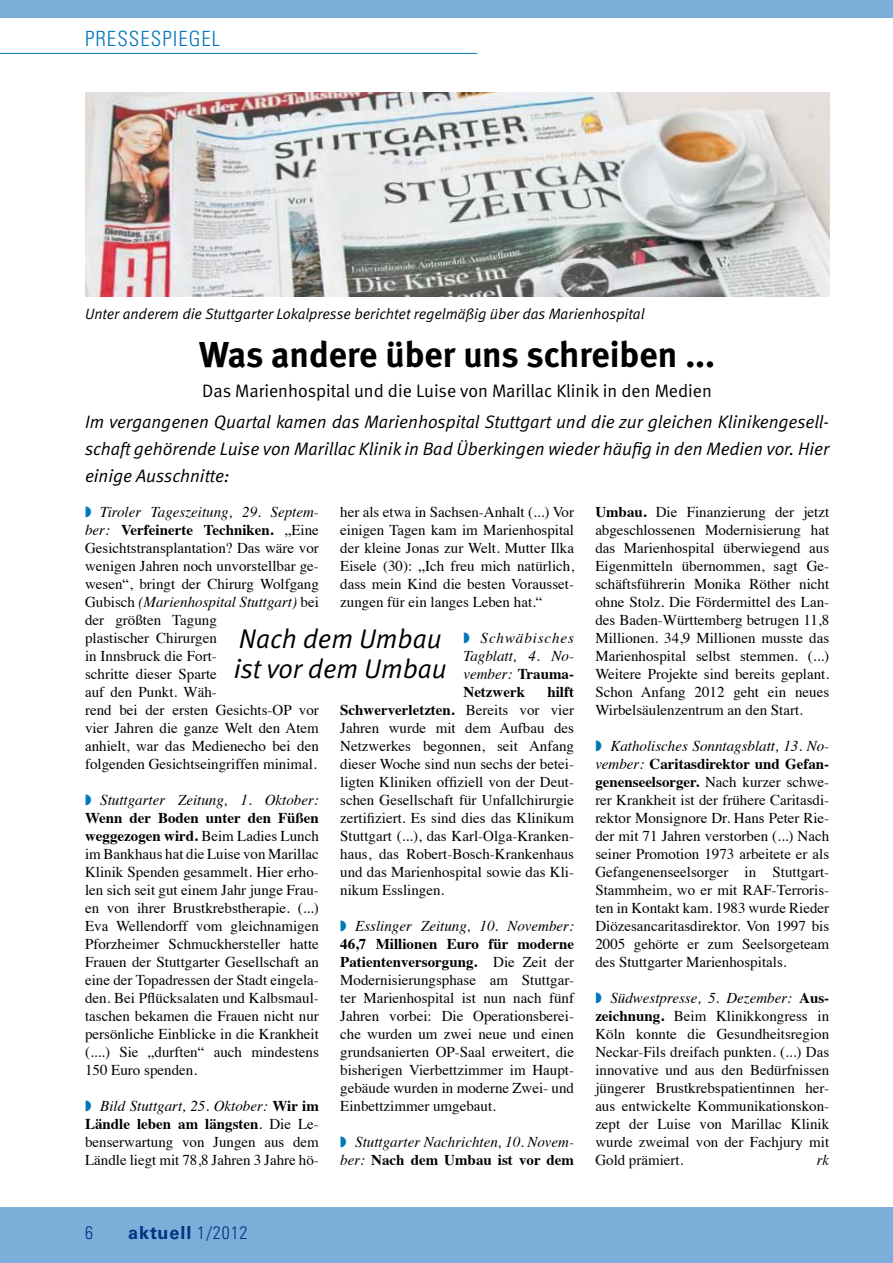
<style>
.page{position:relative;width:893px;height:1263px;background:#fff}
.page>*{position:absolute;margin:0;border:0;box-sizing:border-box;transform-origin:0 0}
.t1{font:700 36px "Meta";color:#000}
.t2{font:italic 27px/30px "Meta Normal";color:#000}
.t3{font:300 condensed 21px "Univers";letter-spacing:.05em;color:#0078bb}
.t4{font:italic 18px/27px "Meta Normal";color:#000;text-align:justify}
.t5{font:18px "Meta Normal";color:#000}
.t6{font:700 18px "Univers";letter-spacing:.05em;color:#003382}
.t7{font:300 condensed 18px "Univers";color:#003382}
.t8{font:15px/18px "Times";color:#000;text-align:justify}
.t9{font:italic 15px/18px "Times";color:#000;text-align:justify}
.t10{font:italic 15px "Meta Normal";color:#000}
.s1{color:#0078bb}
.s2{font-style:italic}
.s3{font-weight:700}
.s4{font-weight:700;font-style:normal}
.s5{font-weight:300;font-stretch:condensed}
</style>
<div class="page">
<div style="left:0;top:1208px;width:893px;height:55px;background:#7bafda"></div>
<div style="left:0;top:0;width:893px;height:17px;background:#7bafda"></div>
<hr style="left:0;top:53px;width:477px;height:1px;background:#0078bb">
<img style="left:85px;top:93px;width:744px;height:204px">
<h3 class="t3" style="left:85px;top:26px;width:137px">PRESSESPIEGEL</h3>
<p class="t10" style="left:85px;top:305px;width:561px">Unter anderem die Stuttgarter Lokalpresse berichtet regelmäßig über das Marienhospital</p>
<h1 class="t1" style="left:199px;top:333px;width:518px">Was andere über uns schreiben ...</h1>
<p class="t5" style="left:202px;top:380px;width:511px">Das Marienhospital und die Luise von Marillac Klinik in den Medien</p>
<p class="t4" style="left:85px;top:408px;width:746px">Im vergangenen Quartal kamen das Marienhospital Stuttgart und die zur gleichen Klinikengesell&shy;schaft gehörende Luise von Marillac Klinik in Bad Überkingen wieder häufig in den Medien vor. Hier einige Ausschnitte:</p>
<p class="t8" style="left:85px;top:502px;width:235px;text-align:left"><span class="s1">◗</span> <span class="s2">Tiroler Tageszeitung, 29. Septem&shy;ber:</span> <span class="s3">Verfeinerte Techniken.</span> „Eine<br>Gesichtstransplantation? Das wäre vor wenigen Jahren noch unvorstellbar ge&shy;wesen“, bringt der Chirurg Wolfgang<br>Gubisch <span class="s2">(Marienhospital Stuttgart)</span> bei der größten Tagung<br>plastischer Chirurgen<br>in Innsbruck die Fort-<br>schritte dieser Sparte<br>auf den Punkt. Wäh-<br>rend bei der ersten Gesichts-OP vor vier Jahren die ganze Welt den Atem anhielt, war das Medienecho bei den folgenden Gesichtseingriffen minimal.</p>
<p class="t8" style="left:85px;top:790px;width:235px"><span class="s1">◗</span> <span class="s2">Stuttgarter Zeitung, 1. Oktober:<br></span><span class="s3">Wenn der Boden unter den Füßen weggezogen wird.</span> Beim Ladies Lunch im Bankhaus hat die Luise von Marillac Klinik Spenden gesammelt. Hier erho&shy;len sich seit gut einem Jahr junge Frau&shy;en von ihrer Brustkrebstherapie. (...)<br>Eva Wellendorff vom gleichnamigen Pforzheimer Schmuckhersteller hatte Frauen der Stuttgarter Gesellschaft an eine der Topadressen der Stadt eingela&shy;den. Bei Pflücksalaten und Kalbsmaul&shy;taschen bekamen die Frauen nicht nur persönliche Einblicke in die Krankheit (....) Sie „durften“ auch mindestens 150 Euro spenden.</p>
<p class="t8" style="left:85px;top:1096px;width:235px"><span class="s1">◗</span> <span class="s2">Bild Stuttgart, 25. Oktober:</span> <span class="s3">Wir im Ländle leben am längsten</span><span class="s2">.</span> Die Le&shy;benserwartung von Jungen aus dem Ländle liegt mit 78,8 Jahren 3 Jahre hö-</p>
<p class="t8" style="left:595px;top:502px;width:235px"><span class="s3">Umbau.</span> Die Finanzierung der jetzt abgeschlossenen Modernisierung hat das Marienhospital überwiegend aus Eigenmitteln übernommen, sagt Ge&shy;schäftsführerin Monika Röther nicht ohne Stolz. Die Fördermittel des Lan&shy;des Baden-Württemberg betrugen 11,8<br>Millionen. 34,9 Millionen musste das Marienhospital selbst stemmen. (...)<br>Weitere Projekte sind bereits geplant.<br>Schon Anfang 2012 geht ein neues Wirbelsäulenzentrum an den Start.</p>
<p class="t8" style="left:595px;top:736px;width:235px"><span class="s1">◗</span> <span class="s2">Katholisches Sonntagsblatt, 13. No&shy;vember:</span> <span class="s3">Caritasdirektor und Gefan&shy;genenseelsorger.</span> Nach kurzer schwe&shy;rer Krankheit ist der frühere Caritasdi&shy;rektor Monsignore Dr. Hans Peter Rie&shy;der mit 71 Jahren verstorben (...) Nach seiner Promotion 1973 arbeitete er als Gefangenenseelsorger in Stuttgart-Stammheim, wo er mit RAF-Terroris&shy;ten in Kontakt kam. 1983 wurde Rieder Diözesancaritasdirektor. Von 1997 bis 2005 gehörte er zum Seelsorgeteam des Stuttgarter Marienhospitals.</p>
<p class="t8" style="left:595px;top:988px;width:235px"><span class="s1">◗</span> <span class="s2">Südwestpresse, 5. Dezember:</span> <span class="s3">Aus&shy;zeichnung.</span> Beim Klinikkongress in Köln konnte die Gesundheitsregion Neckar-Fils dreifach punkten. (...) Das innovative und aus den Bedürfnissen jüngerer Brustkrebspatientinnen her&shy;aus entwickelte Kommunikationskon&shy;zept der Luise von Marillac Klinik wurde zweimal von der Fachjury mit Gold prämiert.</p>
<p class="t8" style="left:340px;top:502px;width:235px">her als etwa in Sachsen-Anhalt (...) Vor einigen Tagen kam im Marienhospital der kleine Jonas zur Welt. Mutter Ilka Eisele (30): „Ich freu mich natürlich, dass mein Kind die besten Vorausset&shy;zungen für ein langes Leben hat.“</p>
<p class="t9" style="left:463px;top:628px;width:112px"><span class="s1">◗</span> Schwäbisches Tagblatt, 4. No&shy;vember: <span class="s4">Trauma-Netzwerk</span></p>
<h2 class="t2" style="left:234px;top:624px;width:214px">Nach dem Umbau ist vor dem Umbau</h2>
<p class="t8" style="left:340px;top:682px;width:235px;text-indent:207px"><span class="s3">hilft Schwerverletzten.</span> Bereits vor vier Jahren wurde mit dem Aufbau des Netzwerkes begonnen, seit Anfang dieser Woche sind nun sechs der betei&shy;ligten Kliniken offiziell von der Deut&shy;schen Gesellschaft für Unfallchirurgie zertifiziert. Es sind dies das Klinikum Stuttgart (...), das Karl-Olga-Kranken&shy;haus, das Robert-Bosch-Krankenhaus und das Marienhospital sowie das Kli&shy;nikum Esslingen.</p>
<p class="t8" style="left:340px;top:916px;width:235px"><span class="s1">◗</span> <span class="s2">Esslinger Zeitung, 10. November:<br></span><span class="s3">46,7 Millionen Euro für moderne Patientenversorgung.</span> Die Zeit der Modernisierungsphase am Stuttgar&shy;ter Marienhospital ist nun nach fünf Jahren vorbei: Die Operationsberei&shy;che wurden um zwei neue und einen grundsanierten OP-Saal erweitert, die bisherigen Vierbettzimmer im Haupt&shy;gebäude wurden in moderne Zwei- und Einbettzimmer umgebaut.</p>
<p class="t9" style="left:340px;top:1132px;width:235px"><span class="s1">◗</span> Stuttgarter Nachrichten, 10. Novem&shy;ber: <span class="s4">Nach dem Umbau ist vor dem</span></p>
<p class="t9" style="left:817px;top:1150px;width:14px">rk</p>
<p class="t7" style="left:85px;top:1222px;width:9px">6</p>
<p class="t6" style="left:128px;top:1222px;width:121px">aktuell <span class="s5">1/2012</span></p>
</div>
